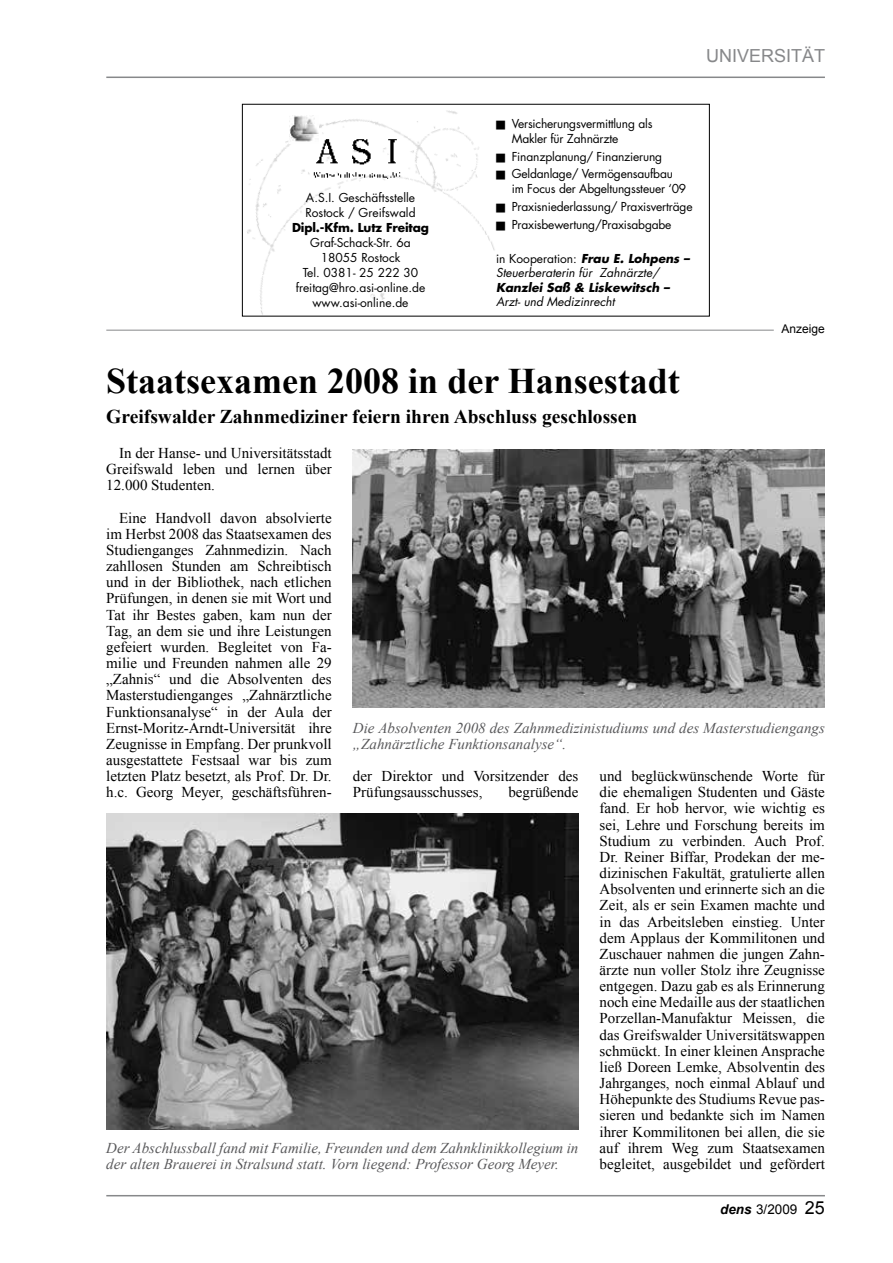
<style>
.page{position:relative;width:893px;height:1263px;background:#fff}
.page>*{position:absolute;margin:0;border:0;box-sizing:border-box;transform-origin:0 0}
.t1{font:700 36px "Times New Roman";color:#000}
.t2{font:700 19.5px "Times New Roman";color:#000}
.t3{font:18px "Arial";color:#87888a}
.t4{font:15px/16.2px "Times New Roman";color:#000;text-align:justify}
.t5{font:italic 15px/16.2px "Times New Roman";color:#58585a}
.t6{font:13.5px "Arial";color:#000}
.t7{font:12px/15px "Futura Std Book+YESHZM";letter-spacing:-.015em;color:#000}
.t8{font:12px "Futura Std Book Oblique+JIMFFO";color:#000}
.t9{font:12px "Futura Std Bold Oblique+PMNOMM";color:#000}
.t10{font:12px "Futura Std Bold+GAREBX";letter-spacing:-.01em;color:#000}
.t11{font:12px "Arial";color:#000}
.s1{font-family:"Futura Std Bold Oblique+PMNOMM"}
.s2{font-weight:700;font-style:italic}
.s3{font-size:18px}
</style>
<div class="page">
<hr style="left:106px;top:1195px;width:719px;height:1px;background:#87888a">
<hr style="left:106px;top:77px;width:719px;height:1px;background:#87888a">
<img style="left:247px;top:110px;width:251px;height:204px">
<img style="left:289px;top:116px;width:30px;height:27px">
<img style="left:305px;top:139px;width:104px;height:42px">
<div style="left:242px;top:104px;width:468px;height:212px;border:1px solid #000"></div>
<hr style="left:106px;top:330px;width:668px;height:1px;background:#87888a">
<img style="left:353px;top:449px;width:472px;height:259px">
<img style="left:106px;top:814px;width:472px;height:316px">
<p class="t3" style="left:706px;top:44px;width:121px">UNIVERSITÄT</p>
<p class="t7" style="left:305px;top:190px;width:112px">A.S.I. Geschäftsstelle<br>Rostock / Greifswald</p>
<p class="t10" style="left:292px;top:219px;width:138px">Dipl.-Kfm. Lutz Freitag</p>
<p class="t7" style="left:296px;top:235px;width:131px;text-align:center">Graf-Schack-Str. 6a<br>18055 Rostock<br>Tel. 0381- 25 222 30 freitag@hro.asi-online.de www.asi-online.de</p>
<p class="t7" style="left:512px;top:116px;width:142px;text-indent:-16px">■ Versicherungsvermittlung als<br>Makler für Zahnärzte</p>
<p class="t7" style="left:496px;top:149px;width:168px">■ Finanzplanung/ Finanzierung</p>
<p class="t7" style="left:512px;top:167px;width:176px;text-indent:-16px">■ Geldanlage/ Vermögensaufbau im Focus der Abgeltungssteuer ‘09</p>
<p class="t7" style="left:496px;top:199px;width:198px">■ Praxisniederlassung/ Praxisverträge</p>
<p class="t7" style="left:496px;top:217px;width:177px">■ Praxisbewertung/Praxisabgabe</p>
<p class="t7" style="left:496px;top:251px;width:195px">in Kooperation: <span class="s1">Frau E. Lohpens –</span></p>
<p class="t8" style="left:496px;top:265px;width:165px">Steuerberaterin für Zahnärzte/</p>
<p class="t9" style="left:496px;top:279px;width:175px">Kanzlei Saß &amp; Liskewitsch –</p>
<p class="t8" style="left:496px;top:294px;width:120px">Arzt- und Medizinrecht</p>
<h1 class="t1" style="left:106px;top:356px;width:575px">Staatsexamen 2008 in der Hansestadt</h1>
<h2 class="t2" style="left:106px;top:403px;width:533px">Greifswalder Zahnmediziner feiern ihren Abschluss geschlossen</h2>
<p class="t11" style="left:782px;top:321px;width:45px">ANZEIGE</p>
<p class="t4" style="left:106px;top:445px;width:227px;text-indent:13px">In der Hanse- und Universitätsstadt Greifswald leben und lernen über 12.000 Studenten.</p>
<p class="t4" style="left:106px;top:509px;width:227px;text-indent:13px">Eine Handvoll davon absolvierte im Herbst 2008 das Staatsexamen des Studienganges Zahnmedizin. Nach zahllosen Stunden am Schreibtisch und in der Bibliothek, nach etlichen Prüfungen, in denen sie mit Wort und Tat ihr Bestes gaben, kam nun der Tag, an dem sie und ihre Leistungen gefeiert wurden. Begleitet von Fa&shy;milie und Freunden nahmen alle 29 „Zahnis“ und die Absolventen des Masterstudienganges „Zahnärztliche Funktionsanalyse“ in der Aula der Ernst-Moritz-Arndt-Universität ihre Zeugnisse in Empfang. Der prunkvoll ausgestattete Festsaal war bis zum letzten Platz besetzt, als Prof. Dr. Dr. h.c. Georg Meyer, geschäftsführen-</p>
<p class="t5" style="left:353px;top:719px;width:473px">Die Absolventen 2008 des Zahnmedizinistudiums und des Masterstudiengangs „Zahnärztliche Funktionsanalyse“.</p>
<p class="t4" style="left:353px;top:768px;width:227px">der Direktor und Vorsitzender des<br>Prüfungsausschusses,</p>
<p class="t4" style="left:600px;top:768px;width:227px">und beglückwünschende Worte für die ehemaligen Studenten und Gäste fand. Er hob hervor, wie wichtig es sei, Lehre und Forschung bereits im Studium zu verbinden. Auch Prof.<br>Dr. Reiner Biffar, Prodekan der me&shy;dizinischen Fakultät, gratulierte allen Absolventen und erinnerte sich an die Zeit, als er sein Examen machte und in das Arbeitsleben einstieg. Unter dem Applaus der Kommilitonen und Zuschauer nahmen die jungen Zahn&shy;ärzte nun voller Stolz ihre Zeugnisse entgegen. Dazu gab es als Erinnerung noch eine Medaille aus der staatlichen Porzellan-Manufaktur Meissen, die das Greifswalder Universitätswappen schmückt. In einer kleinen Ansprache ließ Doreen Lemke, Absolventin des Jahrganges, noch einmal Ablauf und Höhepunkte des Studiums Revue pas&shy;sieren und bedankte sich im Namen ihrer Kommilitonen bei allen, die sie auf ihrem Weg zum Staatsexamen begleitet, ausgebildet und gefördert</p>
<p class="t4" style="left:508px;top:784px;width:71px">begrüßende</p>
<p class="t5" style="left:106px;top:1139px;width:473px">Der Abschlussball fand mit Familie, Freunden und dem Zahnklinikkollegium in der alten Brauerei in Stralsund statt. Vorn liegend: Professor Georg Meyer.</p>
<p class="t6" style="left:720px;top:1201px;width:106px"><span class="s2">dens</span> 3/2009 <span class="s3">25</span></p>
</div>
